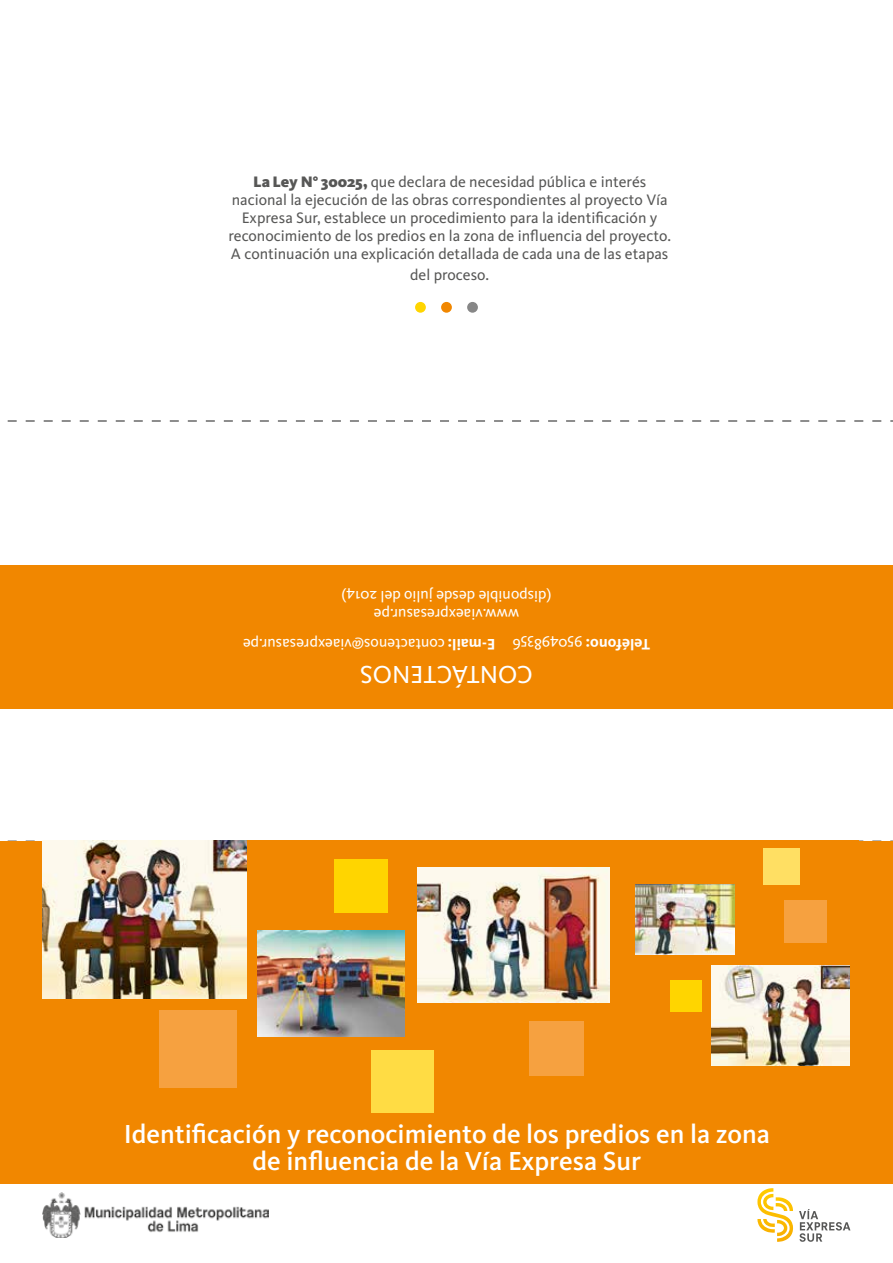
<style>
.page{position:relative;width:893px;height:1263px;background:#fff}
.page>*{position:absolute;margin:0;border:0;box-sizing:border-box;transform-origin:0 0}
.t1{font:500 27px/27px "Kievit Pro";color:#fff;text-align:center}
.t2{font:25.5px "Kievit Pro";color:#fff}
.t3{font:15.75px/18px "Kievit Pro";color:#575756;text-align:center}
.t4{font:15.75px/30px "Kievit Pro";color:#fff}
.s1{font-weight:900}
.s2{font-weight:700}
</style>
<div class="page">
<svg style="left:7px;top:420px;width:886px;height:2px"></svg>
<svg style="left:7px;top:840px;width:886px;height:1px"></svg>
<div style="left:0;top:841px;width:893px;height:342px;background:#f18700"></div>
<div style="left:415px;top:302px;width:11px;height:11px;background:#ffd500;border-radius:50%"></div>
<div style="left:441px;top:302px;width:11px;height:11px;background:#f18700;border-radius:50%"></div>
<div style="left:467px;top:302px;width:11px;height:11px;background:#878787;border-radius:50%"></div>
<div style="left:0;top:565px;width:893px;height:143px;background:#f18700"></div>
<svg style="left:799px;top:1209px;width:51px;height:33px"></svg>
<svg style="left:757px;top:1188px;width:36px;height:54px"></svg>
<div style="left:43px;top:840px;width:816px;height:272px;background:#f18700"></div>
<img style="left:635px;top:885px;width:99px;height:69px">
<img style="left:711px;top:966px;width:139px;height:99px">
<img style="left:418px;top:867px;width:191px;height:135px">
<img style="left:258px;top:930px;width:147px;height:106px">
<img style="left:43px;top:840px;width:203px;height:159px">
<div style="left:159px;top:1010px;width:77px;height:77px;background:#f6a140"></div>
<div style="left:529px;top:1021px;width:55px;height:55px;background:#f6a140"></div>
<div style="left:784px;top:900px;width:43px;height:42px;background:#f6a140"></div>
<div style="left:371px;top:1050px;width:62px;height:62px;background:#ffdc44"></div>
<div style="left:763px;top:848px;width:37px;height:37px;background:#ffdf63"></div>
<div style="left:334px;top:859px;width:54px;height:54px;background:#ffd500"></div>
<div style="left:670px;top:980px;width:32px;height:31px;background:#ffd500"></div>
<img style="left:43px;top:1193px;width:226px;height:44px">
<p class="t3" style="left:228px;top:172px;width:444px"><span class="s1">La Ley N° 30025,</span> que declara de necesidad pública e interés nacional la ejecución de las obras correspondientes al proyecto Vía Expresa Sur, establece un procedimiento para la identificación y reconocimiento de los predios en la zona de influencia del proyecto.<br>A continuación una explicación detallada de cada una de las etapas</p>
<p class="t3" style="left:410px;top:266px;width:80px">del proceso.</p>
<p class="t4" style="left:552px;top:611px;width:212px;rotate:-180deg">(disponible desde julio del 2014)</p>
<p class="t4" style="left:519px;top:659px;width:147px;text-indent:-131px;rotate:-180deg"><span class="s2">Teléfono:</span> 950498356 www.viaexpresasur.pe</p>
<p class="t4" style="left:495px;top:659px;width:254px;rotate:-180deg"><span class="s2">E-mail:</span> contactenos@viaexpresasur.pe</p>
<h2 class="t2" style="left:533px;top:690px;width:174px;rotate:-180deg">CONTÁCTENOS</h2>
<h1 class="t1" style="left:124px;top:1121px;width:648px">Identificación y reconocimiento de los predios en la zona de influencia de la Vía Expresa Sur</h1>
</div>
